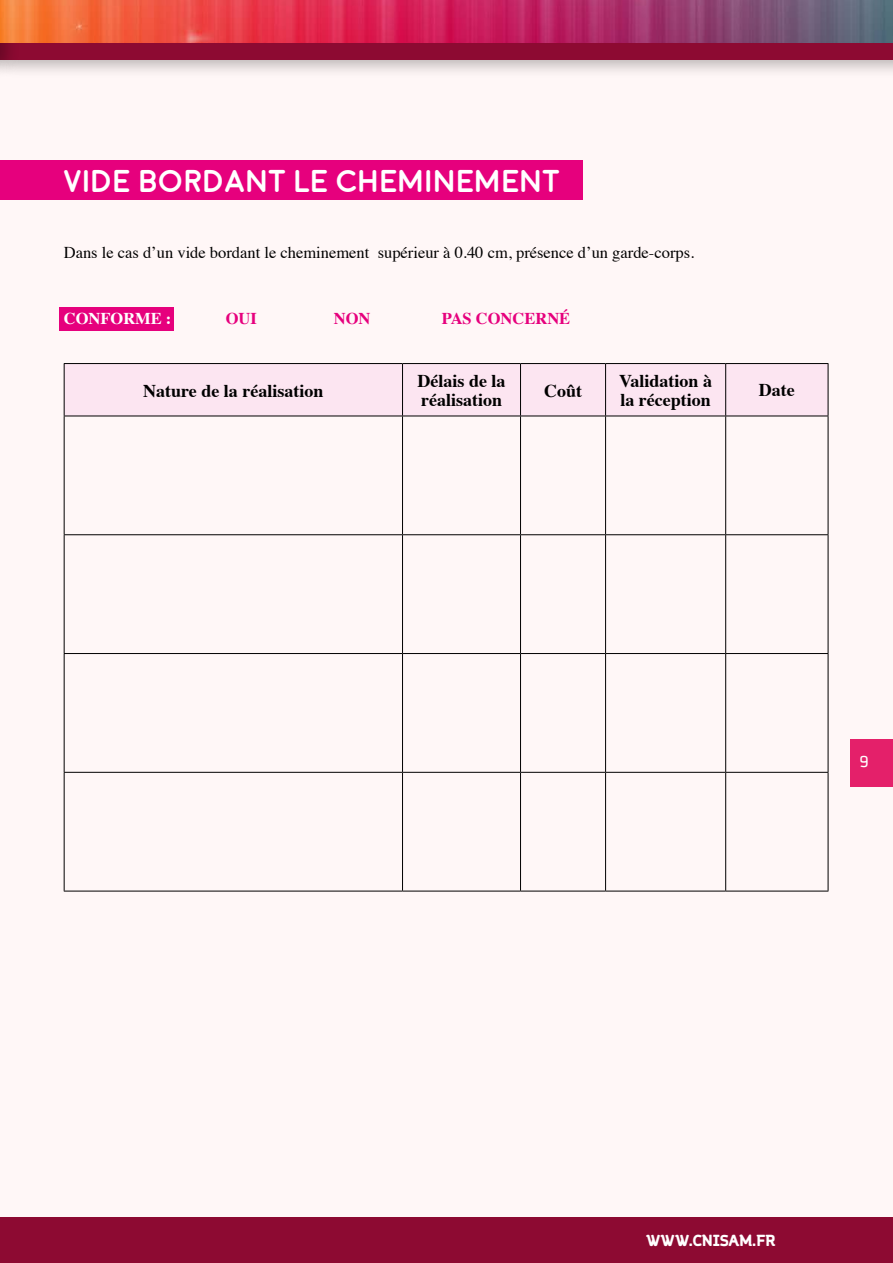
<style>
.page{position:relative;width:893px;height:1263px;background:#fff7f7}
.page>*{position:absolute;margin:0;border:0;box-sizing:border-box;transform-origin:0 0}
.t1{font:700 31.5px "Moon";color:#fff}
.t2{font:700 18px/19.4px "Times";color:#000}
.t3{font:16.5px "Times";color:#000}
.t4{font:700 16.5px "Times";color:#e6007d}
.t5{font:700 16.5px "Times";color:#fff}
.t6{font:700 15px "Margot";letter-spacing:.01em;color:#fff}
.t7{font:15px "Margot";color:#fff}
</style>
<div class="page">
<div style="left:0;top:0;width:893px;height:79px;background:#000;opacity:.27"></div>
<div style="left:0;top:0;width:893px;height:59px;background:#8d0a32"></div>
<div style="left:0;top:0;width:20px;height:79px;background:#000;opacity:.27"></div>
<hr style="left:0;top:0;width:1px;height:59px;background:#8d0a32">
<div style="left:0;top:1217px;width:893px;height:46px;background:#8d0a32"></div>
<div style="left:850px;top:739px;width:43px;height:48px;background:#e4206a"></div>
<img style="left:0;top:0;width:893px;height:43px">
<div style="left:59px;top:307px;width:115px;height:23px;background:#e6007d"></div>
<div style="left:0;top:160px;width:583px;height:39px;background:#e6007d"></div>
<div style="left:65px;top:364px;width:763px;height:52px;background:#fce5f1"></div>
<hr style="left:64px;top:363px;width:338px;height:1px;background:#000">
<hr style="left:64px;top:364px;width:1px;height:52px;background:#000">
<hr style="left:402px;top:363px;width:118px;height:1px;background:#000">
<hr style="left:402px;top:364px;width:1px;height:52px;background:#000">
<hr style="left:520px;top:363px;width:86px;height:1px;background:#000">
<hr style="left:520px;top:364px;width:1px;height:52px;background:#000">
<hr style="left:606px;top:363px;width:120px;height:1px;background:#000">
<hr style="left:605px;top:364px;width:1px;height:52px;background:#000">
<hr style="left:726px;top:363px;width:102px;height:1px;background:#000">
<hr style="left:725px;top:364px;width:1px;height:52px;background:#000">
<hr style="left:828px;top:364px;width:1px;height:52px;background:#000">
<hr style="left:64px;top:416px;width:338px;height:1px;background:#000">
<hr style="left:64px;top:416px;width:1px;height:118px;background:#000">
<hr style="left:402px;top:416px;width:118px;height:1px;background:#000">
<hr style="left:402px;top:416px;width:1px;height:118px;background:#000">
<hr style="left:520px;top:416px;width:86px;height:1px;background:#000">
<hr style="left:520px;top:416px;width:1px;height:118px;background:#000">
<hr style="left:606px;top:416px;width:120px;height:1px;background:#000">
<hr style="left:605px;top:416px;width:1px;height:118px;background:#000">
<hr style="left:726px;top:416px;width:102px;height:1px;background:#000">
<hr style="left:725px;top:416px;width:1px;height:118px;background:#000">
<hr style="left:828px;top:416px;width:1px;height:118px;background:#000">
<hr style="left:64px;top:534px;width:338px;height:1px;background:#000">
<hr style="left:64px;top:535px;width:1px;height:118px;background:#000">
<hr style="left:402px;top:534px;width:118px;height:1px;background:#000">
<hr style="left:402px;top:535px;width:1px;height:118px;background:#000">
<hr style="left:520px;top:534px;width:86px;height:1px;background:#000">
<hr style="left:520px;top:535px;width:1px;height:118px;background:#000">
<hr style="left:606px;top:534px;width:120px;height:1px;background:#000">
<hr style="left:605px;top:535px;width:1px;height:118px;background:#000">
<hr style="left:726px;top:534px;width:102px;height:1px;background:#000">
<hr style="left:725px;top:535px;width:1px;height:118px;background:#000">
<hr style="left:828px;top:535px;width:1px;height:118px;background:#000">
<hr style="left:64px;top:653px;width:338px;height:1px;background:#000">
<hr style="left:64px;top:654px;width:1px;height:118px;background:#000">
<hr style="left:402px;top:653px;width:118px;height:1px;background:#000">
<hr style="left:402px;top:654px;width:1px;height:118px;background:#000">
<hr style="left:520px;top:653px;width:86px;height:1px;background:#000">
<hr style="left:520px;top:654px;width:1px;height:118px;background:#000">
<hr style="left:606px;top:653px;width:120px;height:1px;background:#000">
<hr style="left:605px;top:654px;width:1px;height:118px;background:#000">
<hr style="left:726px;top:653px;width:102px;height:1px;background:#000">
<hr style="left:725px;top:654px;width:1px;height:118px;background:#000">
<hr style="left:828px;top:654px;width:1px;height:118px;background:#000">
<hr style="left:64px;top:772px;width:338px;height:1px;background:#000">
<hr style="left:64px;top:773px;width:1px;height:118px;background:#000">
<hr style="left:402px;top:772px;width:118px;height:1px;background:#000">
<hr style="left:402px;top:773px;width:1px;height:118px;background:#000">
<hr style="left:520px;top:772px;width:86px;height:1px;background:#000">
<hr style="left:520px;top:773px;width:1px;height:118px;background:#000">
<hr style="left:606px;top:772px;width:120px;height:1px;background:#000">
<hr style="left:605px;top:773px;width:1px;height:118px;background:#000">
<hr style="left:726px;top:772px;width:102px;height:1px;background:#000">
<hr style="left:725px;top:773px;width:1px;height:118px;background:#000">
<hr style="left:828px;top:773px;width:1px;height:118px;background:#000">
<hr style="left:64px;top:891px;width:338px;height:1px;background:#000">
<hr style="left:402px;top:891px;width:118px;height:1px;background:#000">
<hr style="left:520px;top:891px;width:86px;height:1px;background:#000">
<hr style="left:606px;top:891px;width:120px;height:1px;background:#000">
<hr style="left:726px;top:891px;width:102px;height:1px;background:#000">
<h1 class="t1" style="left:64px;top:166px;width:498px">VIDE BORDANT LE CHEMINEMENT</h1>
<p class="t3" style="left:64px;top:237px;width:632px">Dans le cas d’un vide bordant le cheminement supérieur à 0.40 cm, présence d’un garde-corps.</p>
<p class="t5" style="left:64px;top:303px;width:109px">CONFORME :</p>
<p class="t4" style="left:226px;top:303px;width:33px">OUI</p>
<p class="t4" style="left:334px;top:303px;width:38px">NON</p>
<p class="t4" style="left:442px;top:303px;width:130px">PAS CONCERNÉ</p>
<p class="t2" style="left:143px;top:379px;width:182px">Nature de la réalisation</p>
<p class="t2" style="left:417px;top:369px;width:90px">Délais de la réalisation</p>
<p class="t2" style="left:544px;top:379px;width:39px">Coût</p>
<p class="t2" style="left:619px;top:369px;width:94px">Validation à la réception</p>
<p class="t2" style="left:759px;top:379px;width:37px">Date</p>
<p class="t7" style="left:860px;top:751px;width:9px">9</p>
<p class="t6" style="left:646px;top:1229px;width:131px">WWW.CNISAM.FR</p>
</div>
